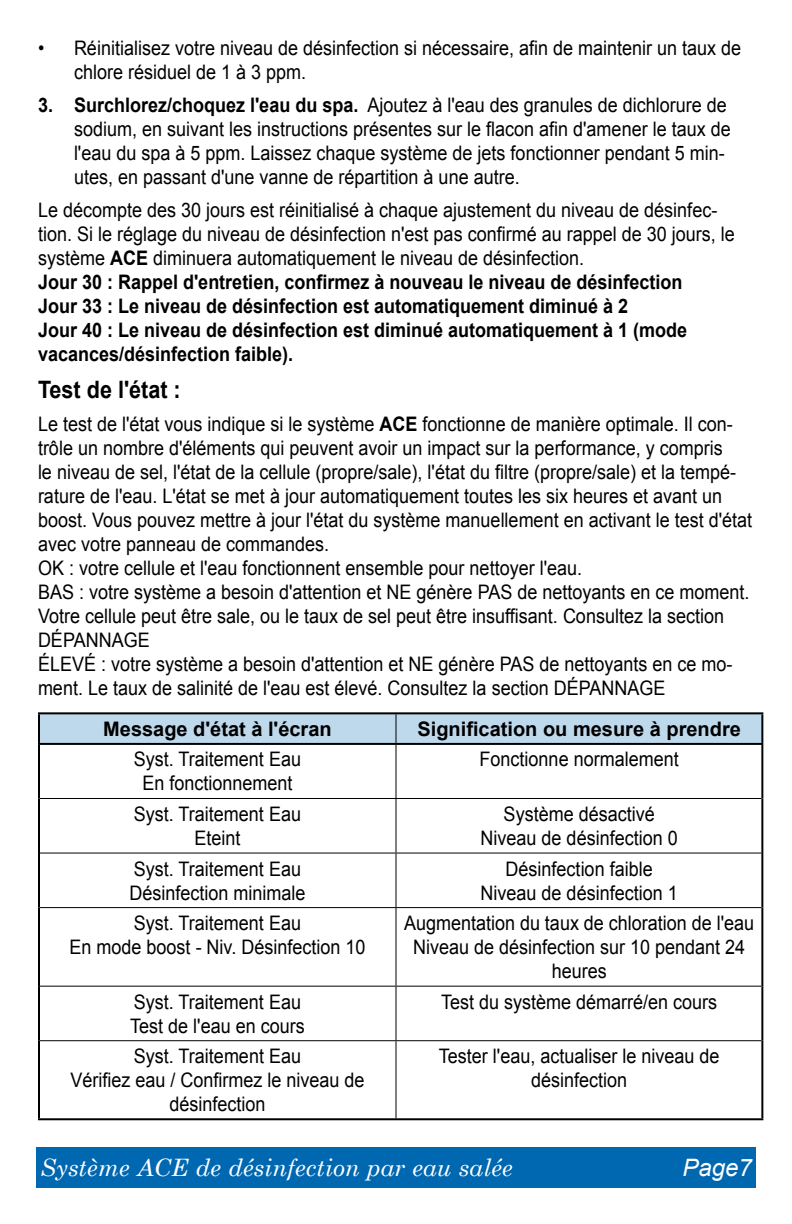
<style>
.page{position:relative;width:792px;height:1224px;background:#fff}
.page>*{position:absolute;margin:0;border:0;box-sizing:border-box;transform-origin:0 0}
.t1{font:italic 24px "Century Schoolbook";color:#fff}
.t2{font:700 24px "Arial";color:#000;scale:.9 1}
.t3{font:italic 24px "Arial";color:#fff}
.t4{font:20px/24px "Arial";color:#000;text-align:center;scale:.9 1}
.t5{font:700 20px/24px "Arial";color:#000;scale:.9 1}
.t6{font:700 20px "Arial";color:#000}
.s1{font-weight:700}
.s2{font-weight:400}
</style>
<div class="page">
<div style="left:36px;top:1147px;width:720px;height:41px;background:#0067b1"></div>
<svg style="left:40px;top:714px;width:721px;height:29px;background:#bbd5e8"></svg>
<hr style="left:396px;top:745px;width:1px;height:53px;background:#000">
<hr style="left:40px;top:798px;width:356px;height:1px;background:#000">
<hr style="left:396px;top:798px;width:365px;height:1px;background:#000">
<hr style="left:396px;top:799px;width:1px;height:54px;background:#000">
<hr style="left:40px;top:853px;width:356px;height:1px;background:#000">
<hr style="left:396px;top:853px;width:365px;height:1px;background:#000">
<hr style="left:396px;top:854px;width:1px;height:53px;background:#000">
<hr style="left:40px;top:907px;width:356px;height:1px;background:#000">
<hr style="left:396px;top:907px;width:365px;height:1px;background:#000">
<hr style="left:396px;top:908px;width:1px;height:78px;background:#000">
<hr style="left:40px;top:986px;width:356px;height:1px;background:#000">
<hr style="left:396px;top:986px;width:365px;height:1px;background:#000">
<hr style="left:396px;top:987px;width:1px;height:53px;background:#000">
<hr style="left:40px;top:1040px;width:356px;height:1px;background:#000">
<hr style="left:396px;top:1040px;width:365px;height:1px;background:#000">
<hr style="left:396px;top:1041px;width:1px;height:77px;background:#000">
<hr style="left:38px;top:745px;width:2px;height:53px;background:#000">
<hr style="left:761px;top:745px;width:2px;height:53px;background:#000">
<hr style="left:38px;top:798px;width:2px;height:55px;background:#000">
<hr style="left:761px;top:798px;width:2px;height:55px;background:#000">
<hr style="left:38px;top:853px;width:2px;height:55px;background:#000">
<hr style="left:761px;top:853px;width:2px;height:55px;background:#000">
<hr style="left:38px;top:908px;width:2px;height:78px;background:#000">
<hr style="left:761px;top:908px;width:2px;height:78px;background:#000">
<hr style="left:38px;top:986px;width:2px;height:55px;background:#000">
<hr style="left:761px;top:986px;width:2px;height:55px;background:#000">
<hr style="left:38px;top:1041px;width:2px;height:77px;background:#000">
<hr style="left:761px;top:1041px;width:2px;height:77px;background:#000">
<hr style="left:38px;top:712px;width:358px;height:2px;background:#000">
<hr style="left:38px;top:714px;width:2px;height:29px;background:#000">
<hr style="left:396px;top:712px;width:367px;height:2px;background:#000">
<hr style="left:761px;top:714px;width:2px;height:29px;background:#000">
<hr style="left:38px;top:743px;width:358px;height:2px;background:#000">
<hr style="left:396px;top:743px;width:367px;height:2px;background:#000">
<hr style="left:38px;top:1118px;width:358px;height:2px;background:#000">
<hr style="left:396px;top:1118px;width:367px;height:2px;background:#000">
<p class="t4" style="left:74px;top:36px;width:743px;text-align:left;text-indent:-36px">• Réinitialisez votre niveau de désinfection si nécessaire, afin de maintenir un taux de chlore résiduel de 1 à 3 ppm.</p>
<p class="t4" style="left:74px;top:93px;width:731px;text-align:left;text-indent:-36px"><span class="s1">3. Surchlorez/choquez l'eau du spa.</span> Ajoutez à l'eau des granules de dichlorure de sodium, en suivant les instructions présentes sur le flacon afin d'amener le taux de l'eau du spa à 5 ppm. Laissez chaque système de jets fonctionner pendant 5 min&shy;utes, en passant d'une vanne de répartition à une autre.</p>
<p class="t5" style="left:38px;top:198px;width:776px"><span class="s2">Le décompte des 30 jours est réinitialisé à chaque ajustement du niveau de désinfec&shy;tion. Si le réglage du niveau de désinfection n'est pas confirmé au rappel de 30 jours, le système</span> ACE <span class="s2">diminuera automatiquement le niveau de désinfection.<br></span>Jour 30 : Rappel d'entretien, confirmez à nouveau le niveau de désinfection<br>Jour 33 : Le niveau de désinfection est automatiquement diminué à 2<br>Jour 40 : Le niveau de désinfection est diminué automatiquement à 1 (mode vacances/désinfection faible).</p>
<p class="t2" style="left:38px;top:374px;width:160px">Test de l'état :</p>
<p class="t4" style="left:38px;top:413px;width:795px;text-align:left">Le test de l'état vous indique si le système <span class="s1">ACE</span> fonctionne de manière optimale. Il con&shy;trôle un nombre d'éléments qui peuvent avoir un impact sur la performance, y compris<br>le niveau de sel, l'état de la cellule (propre/sale), l'état du filtre (propre/sale) et la tempé&shy;rature de l'eau. L'état se met à jour automatiquement toutes les six heures et avant un boost. Vous pouvez mettre à jour l'état du système manuellement en activant le test d'état avec votre panneau de commandes.<br>OK : votre cellule et l'eau fonctionnent ensemble pour nettoyer l'eau.<br>BAS : votre système a besoin d'attention et NE génère PAS de nettoyants en ce moment.<br>Votre cellule peut être sale, ou le taux de sel peut être insuffisant. Consultez la section DÉPANNAGE<br>ÉLEVÉ : votre système a besoin d'attention et NE génère PAS de nettoyants en ce mo&shy;ment. Le taux de salinité de l'eau est élevé. Consultez la section DÉPANNAGE</p>
<p class="t6" style="left:103px;top:716px;width:230px">Message d'état à l'écran</p>
<p class="t6" style="left:417px;top:716px;width:325px">Signification ou mesure à prendre</p>
<p class="t4" style="left:134px;top:748px;width:187px">Syst. Traitement Eau<br>En fonctionnement</p>
<p class="t4" style="left:480px;top:748px;width:223px">Fonctionne normalement</p>
<p class="t4" style="left:134px;top:802px;width:187px">Syst. Traitement Eau<br>Eteint</p>
<p class="t4" style="left:481px;top:802px;width:220px">Système désactivé<br>Niveau de désinfection 0</p>
<p class="t4" style="left:129px;top:857px;width:197px;text-align:left">Syst. Traitement Eau<br>Désinfection minimale</p>
<p class="t4" style="left:481px;top:857px;width:220px">Désinfection faible<br>Niveau de désinfection 1</p>
<p class="t4" style="left:70px;top:911px;width:330px">Syst. Traitement Eau<br>En mode boost - Niv. Désinfection 10</p>
<p class="t4" style="left:404px;top:911px;width:391px">Augmentation du taux de chloration de l'eau<br>Niveau de désinfection sur 10 pendant 24 heures</p>
<p class="t4" style="left:130px;top:990px;width:195px;text-align:left">Syst. Traitement Eau<br>Test de l'eau en cours</p>
<p class="t4" style="left:441px;top:990px;width:308px">Test du système démarré/en cours</p>
<p class="t4" style="left:70px;top:1044px;width:328px">Syst. Traitement Eau<br>Vérifiez eau / Confirmez le niveau de désinfection</p>
<p class="t4" style="left:439px;top:1044px;width:313px">Tester l'eau, actualiser le niveau de désinfection</p>
<p class="t1" style="left:40px;top:1149px;width:474px">Système ACE de désinfection par eau salée</p>
<p class="t3" style="left:683px;top:1152px;width:71px">Page7</p>
</div>
